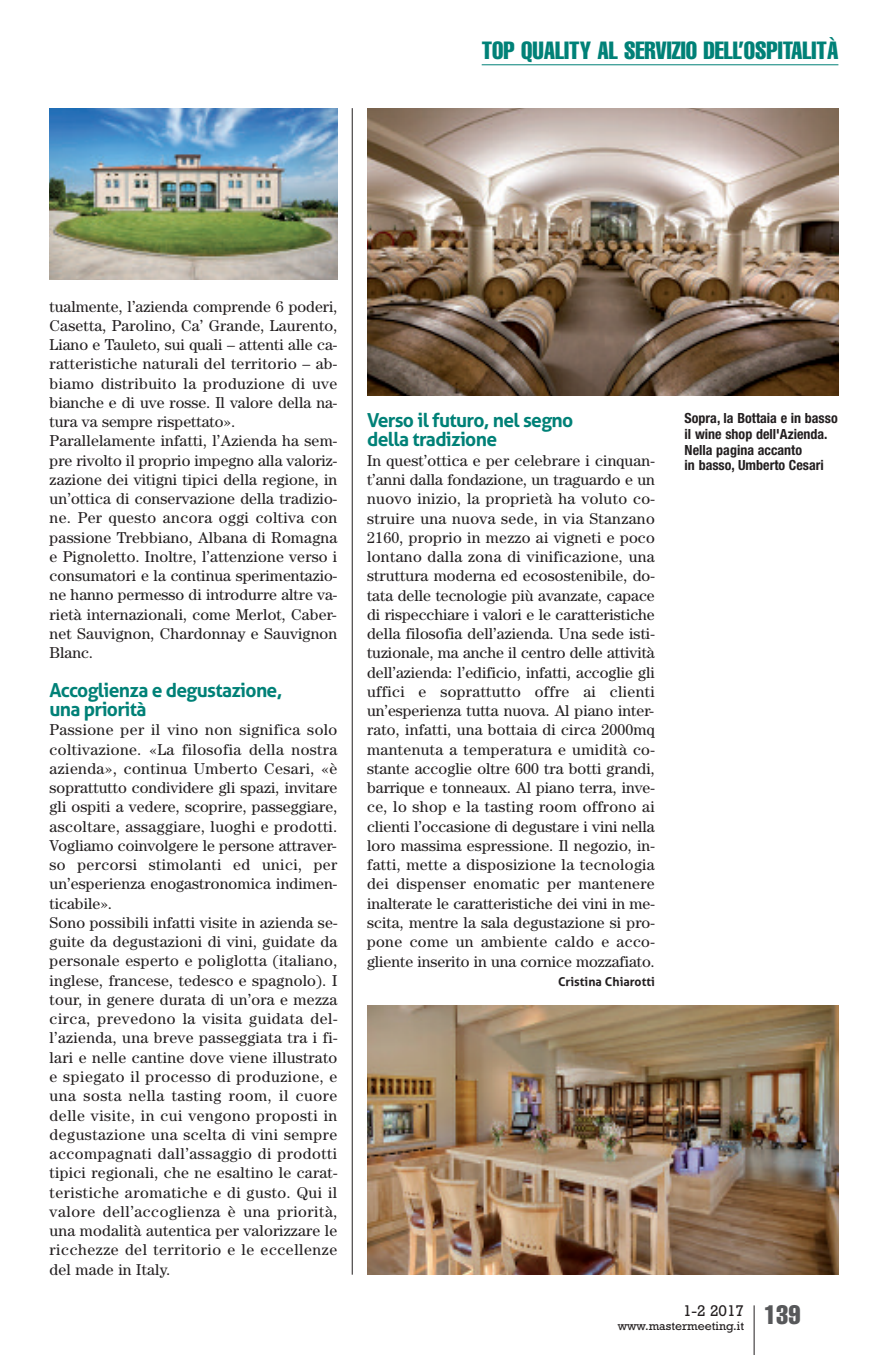
<style>
.page{position:relative;width:893px;height:1355px;background:#fff}
.page>*{position:absolute;margin:0;border:0;box-sizing:border-box;transform-origin:0 0}
.t1{font:extra-condensed 24.5px "Helvetica";color:#008177}
.t2{font:700 19.25px/19.2px "Aller";letter-spacing:-.035em;color:#008177}
.t3{font:15.75px/19.2px "Century";letter-spacing:.015em;color:#231f20}
.t4{font:15.75px "Rockwell";color:#231f20}
.t5{font:700 condensed 14px/15.8px "Helvetica Neue";color:#231f20}
.t6{font:12.25px "Rockwell";color:#231f20}
.t7{font:700 12.25px "Aller";color:#231f20}
</style>
<div class="page">
<hr style="left:754px;top:1305px;width:1px;height:49px;background:#231f20">
<hr style="left:482px;top:64px;width:356px;height:1px;background:#008177">
<hr style="left:352px;top:108px;width:1px;height:1166px;background:#231f20">
<img style="left:367px;top:108px;width:471px;height:287px">
<img style="left:50px;top:108px;width:287px;height:172px">
<img style="left:367px;top:1005px;width:471px;height:269px">
<h1 class="t1" style="left:482px;top:42px;width:358px">TOP QUALITY AL SERVIZIO DELL’OSPITALITÀ</h1>
<p class="t3" style="left:50px;top:298px;width:289px">tualmente, l’azienda comprende 6 poderi, Casetta, Parolino, Ca’ Grande, Laurento, Liano e Tauleto, sui quali – attenti alle ca&shy;ratteristiche naturali del territorio – ab&shy;biamo distribuito la produzione di uve bianche e di uve rosse. Il valore della na&shy;tura va sempre rispettato».<br>Parallelamente infatti, l’Azienda ha sem&shy;pre rivolto il proprio impegno alla valoriz&shy;zazione dei vitigni tipici della regione, in un’ottica di conservazione della tradizio&shy;ne. Per questo ancora oggi coltiva con passione Trebbiano, Albana di Romagna e Pignoletto. Inoltre, l’attenzione verso i consumatori e la continua sperimentazio&shy;ne hanno permesso di introdurre altre va&shy;rietà internazionali, come Merlot, Caber&shy;net Sauvignon, Chardonnay e Sauvignon Blanc.</p>
<p class="t2" style="left:50px;top:680px;width:234px">Accoglienza e degustazione, una priorità</p>
<p class="t3" style="left:50px;top:721px;width:289px">Passione per il vino non significa solo coltivazione. «La filosofia della nostra azienda», continua Umberto Cesari, «è soprattutto condividere gli spazi, invitare gli ospiti a vedere, scoprire, passeggiare, ascoltare, assaggiare, luoghi e prodotti.<br>Vogliamo coinvolgere le persone attraver&shy;so percorsi stimolanti ed unici, per un’esperienza enogastronomica indimen&shy;ticabile».<br>Sono possibili infatti visite in azienda se&shy;guite da degustazioni di vini, guidate da personale esperto e poliglotta (italiano, inglese, francese, tedesco e spagnolo). I tour, in genere durata di un’ora e mezza circa, prevedono la visita guidata del&shy;l’azienda, una breve passeggiata tra i fi&shy;lari e nelle cantine dove viene illustrato e spiegato il processo di produzione, e una sosta nella tasting room, il cuore delle visite, in cui vengono proposti in degustazione una scelta di vini sempre accompagnati dall’assaggio di prodotti tipici regionali, che ne esaltino le carat&shy;teristiche aromatiche e di gusto. Qui il valore dell’accoglienza è una priorità, una modalità autentica per valorizzare le ricchezze del territorio e le eccellenze del made in Italy.</p>
<p class="t2" style="left:367px;top:410px;width:208px">Verso il futuro, nel segno della tradizione</p>
<p class="t3" style="left:367px;top:452px;width:289px;text-align:justify">In quest’ottica e per celebrare i cinquan&shy;t’anni dalla fondazione, un traguardo e un nuovo inizio, la proprietà ha voluto co&shy;struire una nuova sede, in via Stanzano 2160, proprio in mezzo ai vigneti e poco lontano dalla zona di vinificazione, una struttura moderna ed ecosostenibile, do&shy;tata delle tecnologie più avanzate, capace di rispecchiare i valori e le caratteristiche della filosofia dell’azienda. Una sede isti&shy;tuzionale, ma anche il centro delle attività dell’azienda: l’edificio, infatti, accoglie gli uffici e soprattutto offre ai clienti un’esperienza tutta nuova. Al piano inter&shy;rato, infatti, una bottaia di circa 2000mq mantenuta a temperatura e umidità co&shy;stante accoglie oltre 600 tra botti grandi, barrique e tonneaux. Al piano terra, inve&shy;ce, lo shop e la tasting room offrono ai clienti l’occasione di degustare i vini nella loro massima espressione. Il negozio, in&shy;fatti, mette a disposizione la tecnologia dei dispenser enomatic per mantenere inalterate le caratteristiche dei vini in me&shy;scita, mentre la sala degustazione si pro&shy;pone come un ambiente caldo e acco&shy;gliente inserito in una cornice mozzafiato.</p>
<p class="t7" style="left:558px;top:973px;width:98px">Cristina Chiarotti</p>
<p class="t5" style="left:685px;top:411px;width:155px">Sopra, la Bottaia e in basso il wine shop dell'Azienda.<br>Nella pagina accanto<br>in basso, Umberto Cesari</p>
<p class="t6" style="left:618px;top:1321px;width:184px">www.mastermeeting.it <sup>139</sup></p>
<p class="t4" style="left:683px;top:1305px;width:63px">1-2 2017</p>
</div>
